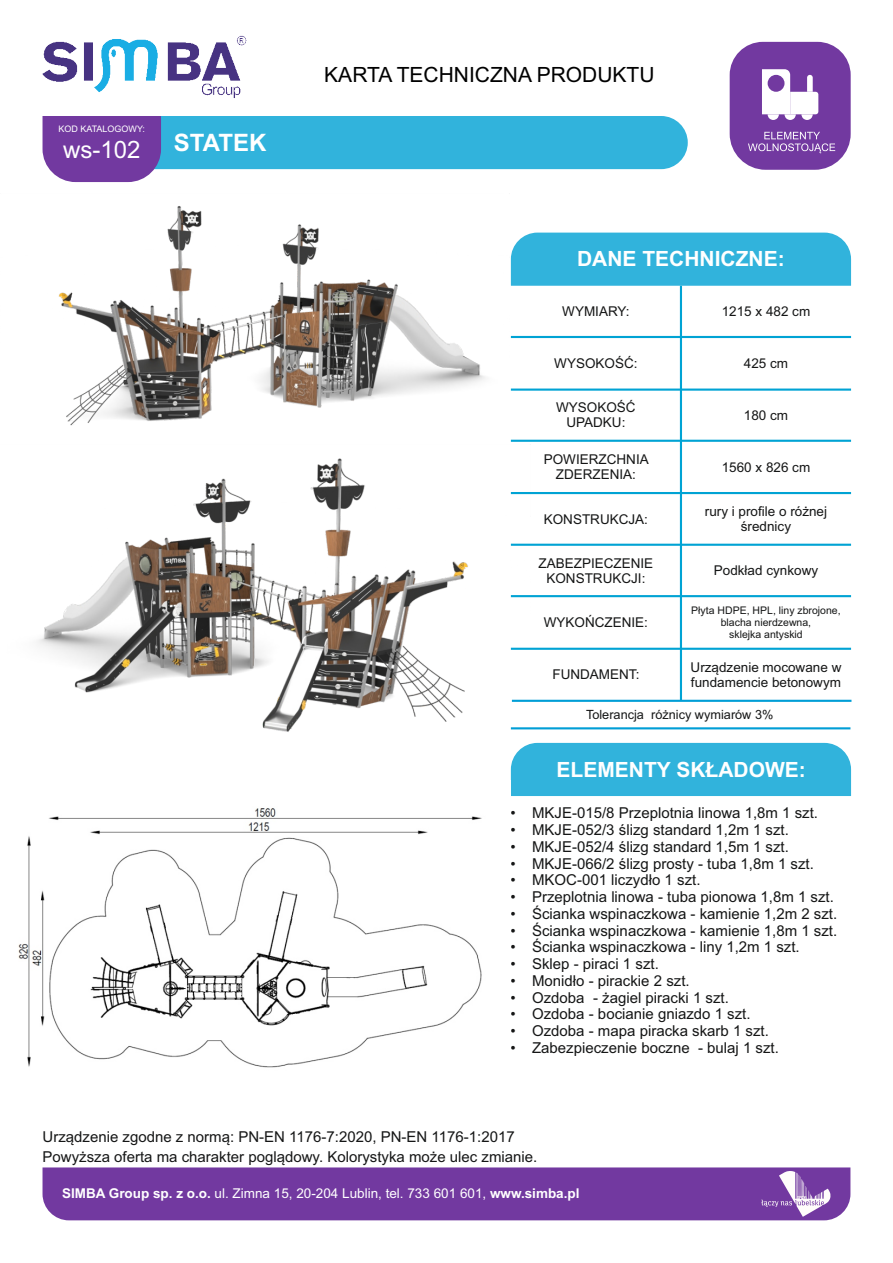
<style>
.page{position:relative;width:893px;height:1263px;background:#fff}
.page>*{position:absolute;margin:0;border:0;box-sizing:border-box;transform-origin:0 0}
.t1{font:24px "Arial";color:#fff}
.t2{font:700 24px "Arial";color:#fff}
.t3{font:700 21px "Arial";color:#fff}
.t4{font:21px "Arial";color:#000}
.t5{font:15px/20.1px "Arial";color:#151616}
.t6{font:13.5px/15.1px "Arial";color:#151616;text-align:center}
.t7{font:13.5px "Arial";color:#fff}
.t8{font:12.75px "Arial";color:#151616}
.t9{font:10.5px/11.7px "Arial";color:#151616;text-align:center}
.t10{font:9px "Arial";color:#fff}
.s1{font-weight:700}
</style>
<div class="page">
<div style="left:730px;top:42px;width:121px;height:128px;background:#7239a0;border-radius:35px"></div>
<svg style="left:748px;top:132px;width:87px;height:21px"></svg>
<svg style="left:762px;top:69px;width:56px;height:51px"></svg>
<div style="left:125px;top:116px;width:563px;height:53px;background:#31b3dc;border-radius:26px"></div>
<div style="left:43px;top:121px;width:118px;height:61px;background:#7239a0"></div>
<img style="left:42px;top:35px;width:205px;height:86px">
<div style="left:43px;top:1167px;width:807px;height:53px;background:#7239a0"></div>
<div style="left:511px;top:233px;width:340px;height:53px;background:#31b3dc"></div>
<hr style="left:680px;top:286px;width:2px;height:414px;background:#00a3d4">
<hr style="left:511px;top:648px;width:340px;height:2px;background:#00a3d4">
<hr style="left:511px;top:595px;width:340px;height:2px;background:#00a3d4">
<hr style="left:511px;top:544px;width:340px;height:2px;background:#00a3d4">
<hr style="left:511px;top:492px;width:340px;height:2px;background:#00a3d4">
<hr style="left:511px;top:440px;width:340px;height:2px;background:#00a3d4">
<hr style="left:511px;top:388px;width:340px;height:3px;background:#00a3d4">
<hr style="left:511px;top:336px;width:340px;height:2px;background:#00a3d4">
<div style="left:511px;top:743px;width:340px;height:53px;background:#31b3dc"></div>
<hr style="left:512px;top:700px;width:339px;height:2px;background:#009ed6">
<hr style="left:511px;top:727px;width:339px;height:2px;background:#009ed6">
<img style="left:37px;top:480px;width:493px;height:288px">
<img style="left:59px;top:206px;width:426px;height:274px">
<img style="left:18px;top:808px;width:464px;height:260px">
<p class="t10" style="left:58px;top:125px;width:88px">KOD KATALOGOWY:</p>
<h1 class="t1" style="left:63px;top:140px;width:79px">ws-102</h1>
<h1 class="t2" style="left:174px;top:133px;width:94px">STATEK</h1>
<h2 class="t4" style="left:324px;top:66px;width:332px">KARTA TECHNICZNA PRODUKTU</h2>
<h2 class="t3" style="left:577px;top:251px;width:209px">DANE TECHNICZNE:</h2>
<p class="t6" style="left:562px;top:305px;width:69px">WYMIARY:</p>
<p class="t6" style="left:722px;top:305px;width:90px">1215 x 482 cm</p>
<p class="t6" style="left:554px;top:357px;width:85px">WYSOKOŚĆ:</p>
<p class="t6" style="left:744px;top:357px;width:46px">425 cm</p>
<p class="t6" style="left:556px;top:401px;width:81px">WYSOKOŚĆ<br>UPADKU:</p>
<p class="t6" style="left:744px;top:409px;width:46px">180 cm</p>
<p class="t6" style="left:544px;top:453px;width:107px">POWIERZCHNIA<br>ZDERZENIA:</p>
<p class="t6" style="left:722px;top:460px;width:90px">1560 x 826 cm</p>
<p class="t6" style="left:544px;top:512px;width:106px">KONSTRUKCJA:</p>
<p class="t6" style="left:705px;top:505px;width:124px">rury i profile o różnej średnicy</p>
<p class="t6" style="left:538px;top:556px;width:116px">ZABEZPIECZENIE<br>KONSTRUKCJI:</p>
<p class="t6" style="left:714px;top:564px;width:106px">Podkład cynkowy</p>
<p class="t6" style="left:544px;top:616px;width:106px">WYKOŃCZENIE:</p>
<p class="t9" style="left:691px;top:606px;width:151px">Płyta HDPE, HPL, liny zbrojone, blacha nierdzewna,<br>sklejka antyskid</p>
<p class="t6" style="left:552px;top:668px;width:89px">FUNDAMENT:</p>
<p class="t6" style="left:691px;top:661px;width:152px;text-align:left">Urządzenie mocowane w fundamencie betonowym</p>
<p class="t8" style="left:586px;top:709px;width:189px">Tolerancja różnicy wymiarów 3%</p>
<h2 class="t3" style="left:556px;top:761px;width:251px">ELEMENTY SKŁADOWE:</h2>
<p class="t5" style="left:510px;top:804px;width:309px">• MKJE-015/8 Przeplotnia linowa 1,8m 1 szt.</p>
<p class="t5" style="left:510px;top:821px;width:280px">• MKJE-052/3 ślizg standard 1,2m 1 szt.</p>
<p class="t5" style="left:510px;top:838px;width:280px">• MKJE-052/4 ślizg standard 1,5m 1 szt.</p>
<p class="t5" style="left:510px;top:855px;width:305px">• MKJE-066/2 ślizg prosty - tuba 1,8m 1 szt.</p>
<p class="t5" style="left:510px;top:871px;width:192px">• MKOC-001 liczydło 1 szt.</p>
<p class="t5" style="left:510px;top:888px;width:325px">• Przeplotnia linowa - tuba pionowa 1,8m 1 szt.</p>
<p class="t5" style="left:510px;top:905px;width:328px">• Ścianka wspinaczkowa - kamienie 1,2m 2 szt.</p>
<p class="t5" style="left:510px;top:922px;width:328px">• Ścianka wspinaczkowa - kamienie 1,8m 1 szt.</p>
<p class="t5" style="left:510px;top:938px;width:291px">• Ścianka wspinaczkowa - liny 1,2m 1 szt.</p>
<p class="t5" style="left:510px;top:955px;width:150px">• Sklep - piraci 1 szt.</p>
<p class="t5" style="left:510px;top:972px;width:181px">• Monidło - pirackie 2 szt.</p>
<p class="t5" style="left:510px;top:989px;width:220px">• Ozdoba - żagiel piracki 1 szt.</p>
<p class="t5" style="left:510px;top:1005px;width:242px">• Ozdoba - bocianie gniazdo 1 szt.</p>
<p class="t5" style="left:510px;top:1022px;width:260px">• Ozdoba - mapa piracka skarb 1 szt.</p>
<p class="t5" style="left:510px;top:1039px;width:270px">• Zabezpieczenie boczne - bulaj 1 szt.</p>
<p class="t5" style="left:43px;top:1128px;width:496px">Urządzenie zgodne z normą: PN-EN 1176-7:2020, PN-EN 1176-1:2017<br>Powyższa oferta ma charakter poglądowy. Kolorystyka może ulec zmianie.</p>
<p class="t7" style="left:62px;top:1188px;width:519px"><span class="s1">SIMBA Group sp. z o.o.</span> ul. Zimna 15, 20-204 Lublin, tel. 733 601 601, <span class="s1">www.simba.pl</span></p>
</div>
